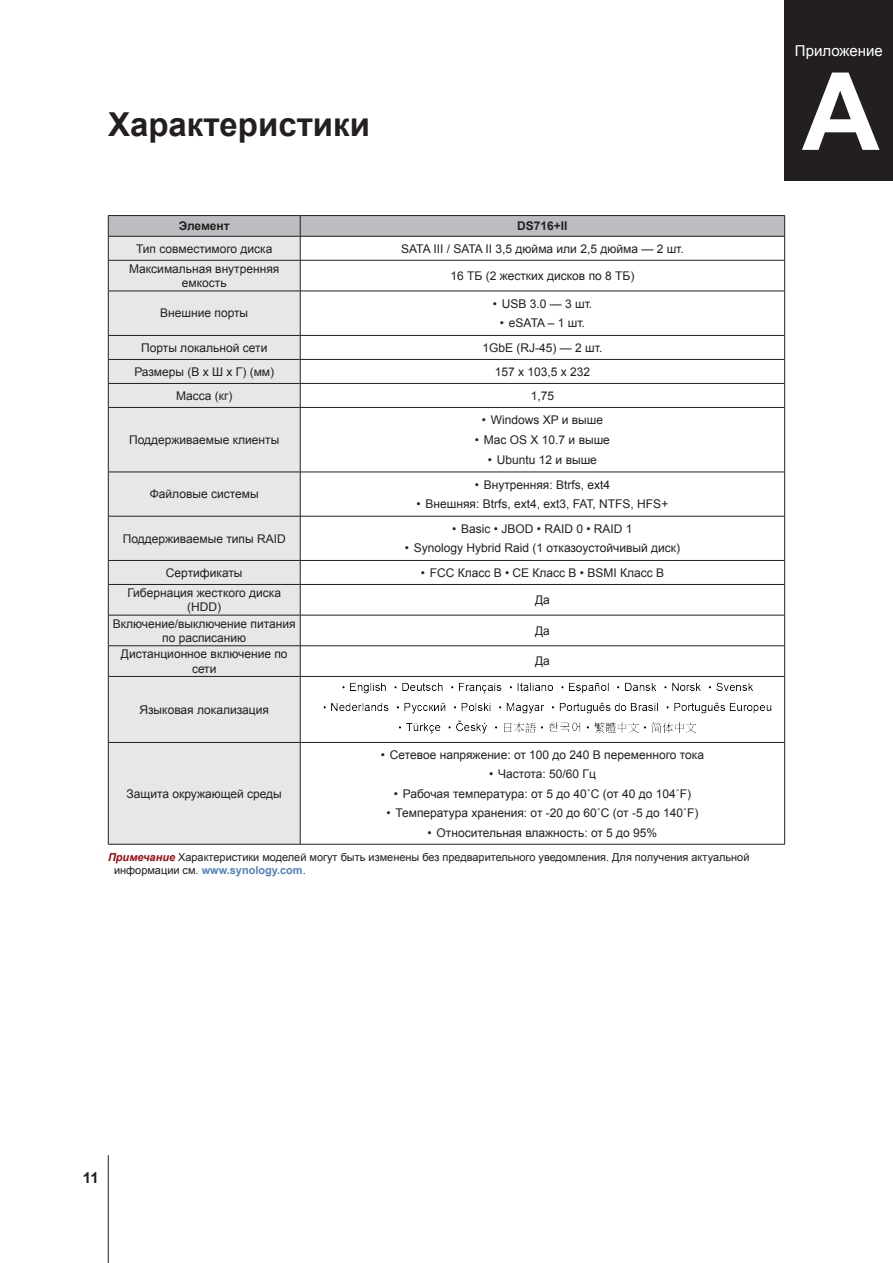
<style>
.page{position:relative;width:893px;height:1263px;background:#fff}
.page>*{position:absolute;margin:0;border:0;box-sizing:border-box;transform-origin:0 0}
.ChapterNum{font:700 108px "Arial";color:#fff}
.H1-ChapterTitle{font:700 33px "Arial";color:#231f20}
.Chapter-center{font:15px "Arial";color:#fff}
.PageNumber-sidebar{font:700 15px "Arial";color:#231f20}
.xBodyCenter{font:12px/14.4px "Arial";color:#231f20;text-align:center}
.XHeadCenter{font:700 12px "Arial";color:#231f20}
.AppendixNote{font:10.95px/13.2px "Arial";color:#231f20}
.s1{font-weight:700;font-style:italic;color:#9d070d}
.s2{font-weight:700;color:#4f81bd}
</style>
<div class="page">
<div style="left:109px;top:261px;width:191px;height:583px;background:#e6e7e9"></div>
<hr style="left:108px;top:260px;width:192px;height:1px;background:#231f20">
<hr style="left:108px;top:260px;width:1px;height:31px;background:#231f20">
<hr style="left:300px;top:260px;width:485px;height:1px;background:#231f20">
<hr style="left:300px;top:260px;width:1px;height:31px;background:#231f20">
<hr style="left:784px;top:260px;width:1px;height:31px;background:#231f20">
<hr style="left:108px;top:291px;width:192px;height:1px;background:#231f20">
<hr style="left:108px;top:291px;width:1px;height:44px;background:#231f20">
<hr style="left:300px;top:291px;width:485px;height:1px;background:#231f20">
<hr style="left:300px;top:291px;width:1px;height:44px;background:#231f20">
<hr style="left:784px;top:291px;width:1px;height:44px;background:#231f20">
<hr style="left:108px;top:335px;width:192px;height:1px;background:#231f20">
<hr style="left:300px;top:335px;width:485px;height:1px;background:#231f20">
<hr style="left:108px;top:359px;width:192px;height:1px;background:#231f20">
<hr style="left:300px;top:359px;width:485px;height:1px;background:#231f20">
<hr style="left:108px;top:383px;width:192px;height:1px;background:#231f20">
<svg style="left:108px;top:336px;width:1px;height:71px"></svg>
<hr style="left:300px;top:383px;width:485px;height:1px;background:#231f20">
<svg style="left:300px;top:336px;width:1px;height:71px"></svg>
<svg style="left:784px;top:336px;width:1px;height:71px"></svg>
<hr style="left:108px;top:407px;width:192px;height:1px;background:#231f20">
<hr style="left:108px;top:408px;width:1px;height:64px;background:#231f20">
<hr style="left:300px;top:407px;width:485px;height:1px;background:#231f20">
<hr style="left:300px;top:408px;width:1px;height:64px;background:#231f20">
<hr style="left:784px;top:408px;width:1px;height:64px;background:#231f20">
<hr style="left:108px;top:472px;width:192px;height:1px;background:#231f20">
<hr style="left:108px;top:472px;width:1px;height:44px;background:#231f20">
<hr style="left:300px;top:472px;width:485px;height:1px;background:#231f20">
<hr style="left:300px;top:472px;width:1px;height:44px;background:#231f20">
<hr style="left:784px;top:472px;width:1px;height:44px;background:#231f20">
<hr style="left:108px;top:516px;width:192px;height:1px;background:#231f20">
<hr style="left:108px;top:516px;width:1px;height:44px;background:#231f20">
<hr style="left:300px;top:516px;width:485px;height:1px;background:#231f20">
<hr style="left:300px;top:516px;width:1px;height:44px;background:#231f20">
<hr style="left:784px;top:516px;width:1px;height:44px;background:#231f20">
<hr style="left:108px;top:560px;width:192px;height:1px;background:#231f20">
<svg style="left:108px;top:561px;width:1px;height:23px"></svg>
<hr style="left:300px;top:560px;width:485px;height:1px;background:#231f20">
<svg style="left:300px;top:561px;width:1px;height:23px"></svg>
<svg style="left:784px;top:561px;width:1px;height:23px"></svg>
<hr style="left:108px;top:584px;width:192px;height:1px;background:#231f20">
<hr style="left:108px;top:585px;width:1px;height:30px;background:#231f20">
<hr style="left:300px;top:584px;width:485px;height:1px;background:#231f20">
<hr style="left:300px;top:585px;width:1px;height:30px;background:#231f20">
<hr style="left:784px;top:585px;width:1px;height:30px;background:#231f20">
<hr style="left:108px;top:615px;width:192px;height:1px;background:#231f20">
<hr style="left:108px;top:615px;width:1px;height:30px;background:#231f20">
<hr style="left:300px;top:615px;width:485px;height:1px;background:#231f20">
<hr style="left:300px;top:615px;width:1px;height:30px;background:#231f20">
<hr style="left:784px;top:615px;width:1px;height:30px;background:#231f20">
<hr style="left:108px;top:645px;width:192px;height:1px;background:#231f20">
<hr style="left:108px;top:646px;width:1px;height:30px;background:#231f20">
<hr style="left:300px;top:645px;width:485px;height:1px;background:#231f20">
<hr style="left:300px;top:646px;width:1px;height:30px;background:#231f20">
<hr style="left:784px;top:646px;width:1px;height:30px;background:#231f20">
<hr style="left:108px;top:676px;width:192px;height:1px;background:#231f20">
<hr style="left:108px;top:677px;width:1px;height:65px;background:#231f20">
<hr style="left:300px;top:676px;width:485px;height:1px;background:#231f20">
<hr style="left:300px;top:677px;width:1px;height:65px;background:#231f20">
<hr style="left:784px;top:677px;width:1px;height:65px;background:#231f20">
<hr style="left:108px;top:742px;width:192px;height:1px;background:#231f20">
<hr style="left:108px;top:743px;width:1px;height:101px;background:#231f20">
<hr style="left:300px;top:742px;width:485px;height:1px;background:#231f20">
<hr style="left:300px;top:743px;width:1px;height:101px;background:#231f20">
<hr style="left:784px;top:743px;width:1px;height:101px;background:#231f20">
<hr style="left:108px;top:844px;width:192px;height:1px;background:#231f20">
<hr style="left:300px;top:844px;width:485px;height:1px;background:#231f20">
<hr style="left:108px;top:215px;width:192px;height:1px;background:#231f20">
<hr style="left:300px;top:215px;width:485px;height:1px;background:#231f20">
<svg style="left:108px;top:216px;width:677px;height:44px"></svg>
<hr style="left:108px;top:236px;width:192px;height:1px;background:#231f20">
<hr style="left:300px;top:236px;width:485px;height:1px;background:#231f20">
<img style="left:323px;top:682px;width:449px;height:52px">
<div style="left:785px;top:0;width:108px;height:180px;background:#231f20"></div>
<hr style="left:108px;top:1155px;width:1px;height:108px;background:#231f20">
<p class="H1-ChapterTitle" style="left:108px;top:102px;width:263px">Характеристики</p>
<p class="XHeadCenter" style="left:179px;top:218px;width:52px">Элемент</p>
<p class="XHeadCenter" style="left:517px;top:218px;width:52px">DS716+II</p>
<p class="xBodyCenter" style="left:136px;top:241px;width:138px">Тип совместимого диска</p>
<p class="xBodyCenter" style="left:401px;top:241px;width:284px">SATA III / SATA II 3,5 дюйма или 2,5 дюйма — 2 шт.</p>
<p class="xBodyCenter" style="left:129px;top:261px;width:152px">Максимальная внутренняя емкость</p>
<p class="xBodyCenter" style="left:450px;top:269px;width:185px">16 ТБ (2 жестких дисков по 8 ТБ)</p>
<p class="xBodyCenter" style="left:160px;top:306px;width:89px">Внешние порты</p>
<p class="xBodyCenter" style="left:493px;top:296px;width:101px">• USB 3.0 — 3 шт.</p>
<p class="xBodyCenter" style="left:500px;top:316px;width:87px">• eSATA – 1 шт.</p>
<p class="xBodyCenter" style="left:141px;top:340px;width:128px">Порты локальной сети</p>
<p class="xBodyCenter" style="left:483px;top:340px;width:121px">1GbE (RJ-45) — 2 шт.</p>
<p class="xBodyCenter" style="left:134px;top:364px;width:141px">Размеры (В х Ш х Г) (мм)</p>
<p class="xBodyCenter" style="left:495px;top:364px;width:97px">157 x 103,5 x 232</p>
<p class="xBodyCenter" style="left:176px;top:388px;width:58px">Масса (кг)</p>
<p class="xBodyCenter" style="left:531px;top:388px;width:25px">1,75</p>
<p class="xBodyCenter" style="left:129px;top:433px;width:152px">Поддерживаемые клиенты</p>
<p class="xBodyCenter" style="left:482px;top:413px;width:123px">• Windows XP и выше</p>
<p class="xBodyCenter" style="left:475px;top:433px;width:137px">• Mac OS X 10.7 и выше</p>
<p class="xBodyCenter" style="left:488px;top:452px;width:111px">• Ubuntu 12 и выше</p>
<p class="xBodyCenter" style="left:150px;top:487px;width:110px">Файловые системы</p>
<p class="xBodyCenter" style="left:123px;top:531px;width:164px">Поддерживаемые типы RAID</p>
<p class="xBodyCenter" style="left:475px;top:477px;width:137px">• Внутренняя: Btrfs, ext4</p>
<p class="xBodyCenter" style="left:417px;top:497px;width:253px">• Внешняя: Btrfs, ext4, ext3, FAT, NTFS, HFS+</p>
<p class="xBodyCenter" style="left:452px;top:522px;width:182px">• Basic • JBOD • RAID 0 • RAID 1</p>
<p class="xBodyCenter" style="left:405px;top:541px;width:277px">• Synology Hybrid Raid (1 отказоустойчивый диск)</p>
<p class="xBodyCenter" style="left:166px;top:565px;width:78px">Сертификаты</p>
<p class="xBodyCenter" style="left:421px;top:565px;width:245px">• FCC Класс B • CE Класс B • BSMI Класс B</p>
<p class="xBodyCenter" style="left:127px;top:586px;width:155px">Гибернация жесткого диска (HDD)</p>
<p class="xBodyCenter" style="left:535px;top:593px;width:16px">Да</p>
<p class="xBodyCenter" style="left:113px;top:616px;width:184px">Включение/выключение питания по расписанию</p>
<p class="xBodyCenter" style="left:535px;top:623px;width:16px">Да</p>
<p class="xBodyCenter" style="left:121px;top:647px;width:168px">Дистанционное включение по сети</p>
<p class="xBodyCenter" style="left:535px;top:654px;width:16px">Да</p>
<p class="xBodyCenter" style="left:139px;top:702px;width:131px">Языковая локализация</p>
<p class="xBodyCenter" style="left:381px;top:747px;width:325px">• Сетевое напряжение: от 100 до 240 В переменного тока</p>
<p class="xBodyCenter" style="left:489px;top:767px;width:108px">• Частота: 50/60 Гц</p>
<p class="xBodyCenter" style="left:394px;top:786px;width:299px">• Рабочая температура: от 5 до 40˚C (от 40 до 104˚F)</p>
<p class="xBodyCenter" style="left:386px;top:806px;width:314px">• Температура хранения: от -20 до 60˚C (от -5 до 140˚F)</p>
<p class="xBodyCenter" style="left:428px;top:825px;width:231px">• Относительная влажность: от 5 до 95%</p>
<p class="AppendixNote" style="left:114px;top:851px;width:637px;text-indent:-6px"><span class="s1">Примечание</span> Характеристики моделей могут быть изменены без предварительного уведомления. Для получения актуальной информации см. <span class="s2">www.synology.com</span>.</p>
<p class="xBodyCenter" style="left:127px;top:786px;width:157px">Защита окружающей среды</p>
<p class="Chapter-center" style="left:795px;top:40px;width:89px">Приложение</p>
<p class="ChapterNum" style="left:802px;top:40px;width:79px">A</p>
<p class="PageNumber-sidebar" style="left:83px;top:1168px;width:17px">11</p>
</div>
